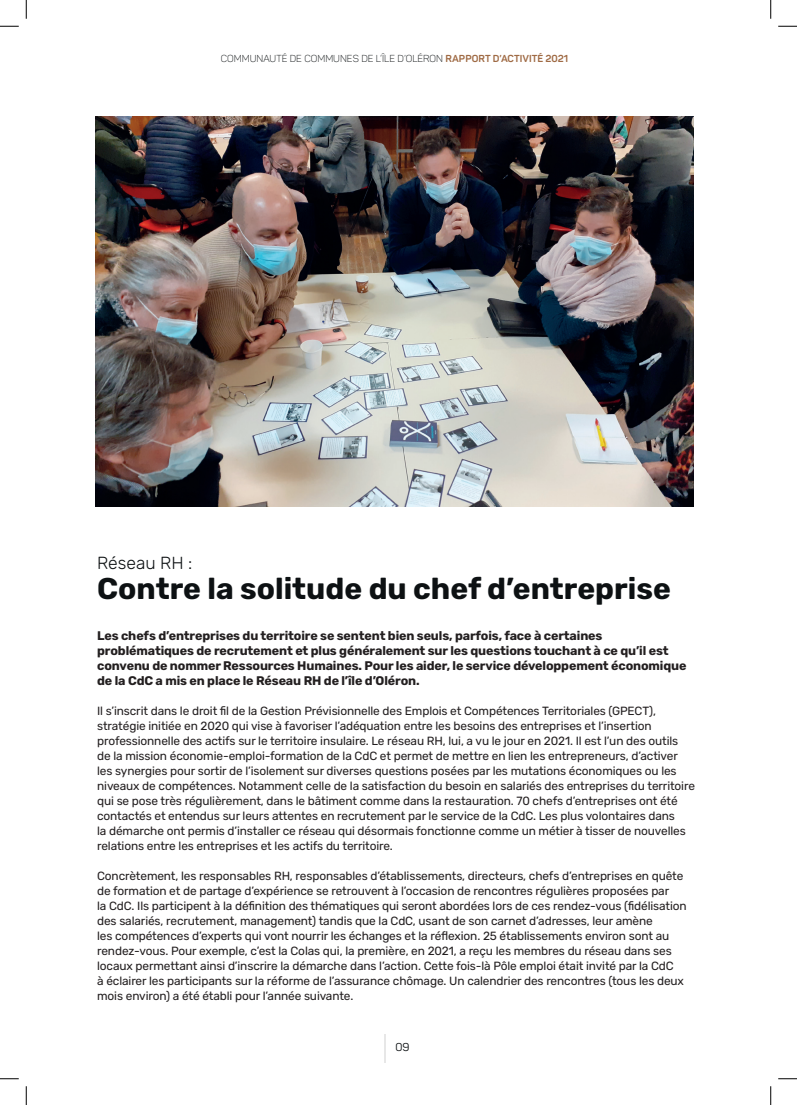
<style>
.page{position:relative;width:797px;height:1105px;background:#fff}
.page>*{position:absolute;margin:0;border:0;box-sizing:border-box;transform-origin:0 0}
.t1{font:700 30px "Rubik";color:#0d1113}
.t2{font:300 17.5px "Rubik";color:#0d1113}
.t3{font:700 12.5px/15px "Rubik";letter-spacing:-.01em;color:#231f20}
.t4{font:11.88px/15px "Rubik";letter-spacing:-.01em;color:#231f20}
.t5{font:11.25px "Panton";color:#0d1113}
.t6{font:10px "Panton Light Caps";color:#0d1113}
.s1{font-family:"Panton";font-weight:700;color:#9f6a44}
</style>
<div class="page">
<svg style="left:384px;top:1034px;width:1px;height:28px"></svg>
<img style="left:96px;top:116px;width:597px;height:390px">
<svg style="left:0;top:25px;width:19px;height:2px"></svg>
<svg style="left:778px;top:25px;width:19px;height:2px"></svg>
<svg style="left:0;top:1078px;width:19px;height:1px"></svg>
<svg style="left:778px;top:1078px;width:19px;height:1px"></svg>
<svg style="left:25px;top:0;width:2px;height:19px"></svg>
<svg style="left:25px;top:1086px;width:2px;height:19px"></svg>
<svg style="left:770px;top:0;width:1px;height:19px"></svg>
<svg style="left:770px;top:1086px;width:1px;height:19px"></svg>
<p class="t6" style="left:221px;top:53px;width:349px">COMMUNAUTÉ DE COMMUNES DE L’ÎLE D’OLÉRON <span class="s1">RAPPORT D’ACTIVITÉ 2021</span></p>
<p class="t2" style="left:97px;top:553px;width:97px">Réseau RH :</p>
<p class="t1" style="left:97px;top:572px;width:575px">Contre la solitude du chef d’entreprise</p>
<p class="t3" style="left:97px;top:628px;width:591px">Les chefs d’entreprises du territoire se sentent bien seuls, parfois, face à certaines problématiques de recrutement et plus généralement sur les questions touchant à ce qu’il est convenu de nommer Ressources Humaines. Pour les aider, le service développement économique de la CdC a mis en place le Réseau RH de l’île d’Oléron.</p>
<p class="t4" style="left:97px;top:703px;width:599px">Il s’inscrit dans le droit fil de la Gestion Prévisionnelle des Emplois et Compétences Territoriales (GPECT), stratégie initiée en 2020 qui vise à favoriser l’adéquation entre les besoins des entreprises et l’insertion professionnelle des actifs sur le territoire insulaire. Le réseau RH, lui, a vu le jour en 2021. Il est l’un des outils<br>de la mission économie-emploi-formation de la CdC et permet de mettre en lien les entrepreneurs, d’activer les synergies pour sortir de l’isolement sur diverses questions posées par les mutations économiques ou les niveaux de compétences. Notamment celle de la satisfaction du besoin en salariés des entreprises du territoire qui se pose très régulièrement, dans le bâtiment comme dans la restauration. 70 chefs d’entreprises ont été contactés et entendus sur leurs attentes en recrutement par le service de la CdC. Les plus volontaires dans<br>la démarche ont permis d’installer ce réseau qui désormais fonctionne comme un métier à tisser de nouvelles relations entre les entreprises et les actifs du territoire.</p>
<p class="t4" style="left:97px;top:868px;width:587px">Concrètement, les responsables RH, responsables d’établissements, directeurs, chefs d’entreprises en quête</p>
<p class="t4" style="left:97px;top:883px;width:573px">de formation et de partage d’expérience se retrouvent à l’occasion de rencontres régulières proposées par</p>
<p class="t4" style="left:97px;top:898px;width:591px">la CdC. Ils participent à la définition des thématiques qui seront abordées lors de ces rendez-vous (fidélisation des salariés, recrutement, management) tandis que la CdC, usant de son carnet d’adresses, leur amène</p>
<p class="t4" style="left:97px;top:928px;width:578px">les compétences d’experts qui vont nourrir les échanges et la réflexion. 25 établissements environ sont au rendez-vous. Pour exemple, c’est la Colas qui, la première, en 2021, a reçu les membres du réseau dans ses locaux permettant ainsi d’inscrire la démarche dans l’action. Cette fois-là Pôle emploi était invité par la CdC</p>
<p class="t4" style="left:97px;top:973px;width:588px">à éclairer les participants sur la réforme de l’assurance chômage. Un calendrier des rencontres (tous les deux mois environ) a été établi pour l’année suivante.</p>
<p class="t5" style="left:395px;top:1040px;width:16px">09</p>
</div>
